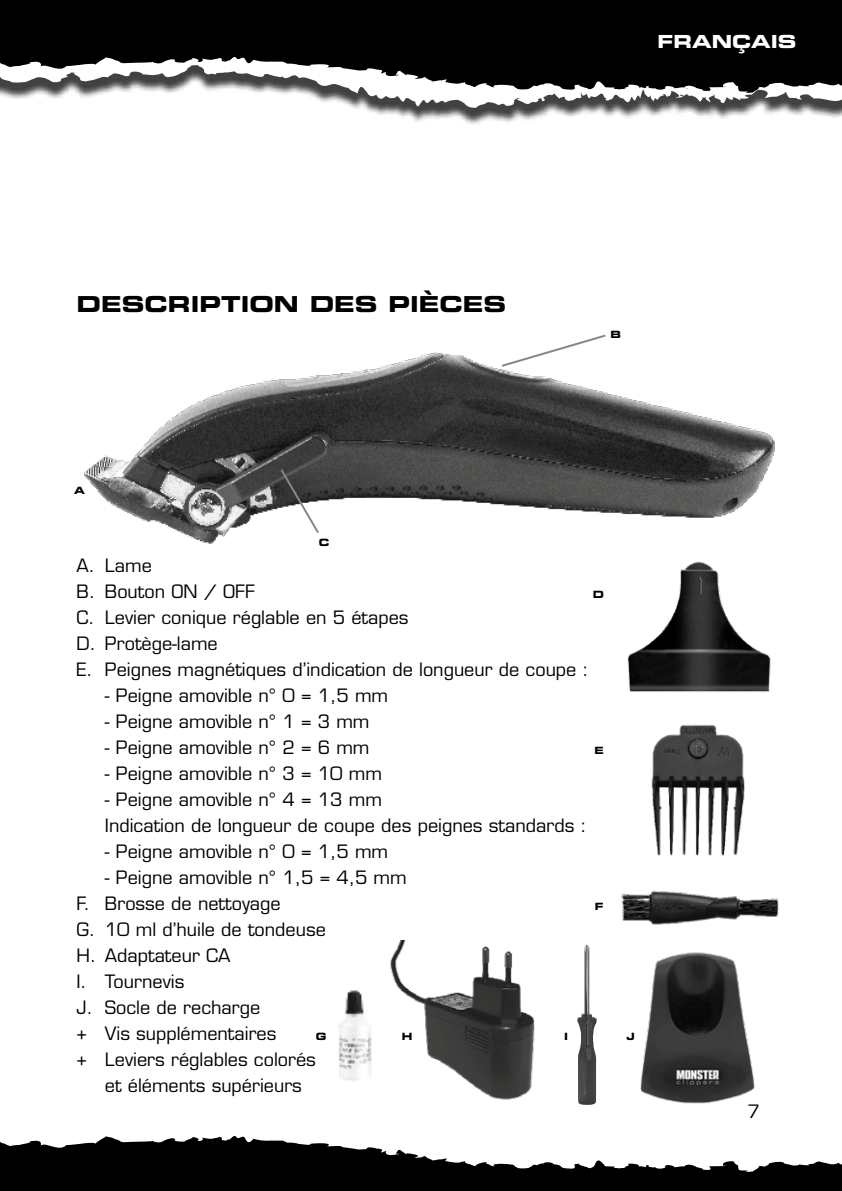
<style>
.page{position:relative;width:842px;height:1191px;background:#fff}
.page>*{position:absolute;margin:0;border:0;box-sizing:border-box;transform-origin:0 0}
.t1{font:22px "Eurostile LT Std Bold Ex 2";color:#000}
.t2{font:18px/26px "Eurostile LT Std";color:#000}
.t3{font:18px "Eurostile LT Std Bold Ex 2";color:#fff}
.t4{font:10px "Eurostile LT Std Bold Ex 2";color:#000}
</style>
<div class="page">
<div style="left:0;top:0;width:842px;height:125px;background:#000;opacity:.75"></div>
<svg style="left:0;top:93px;width:842px;height:22px"></svg>
<svg style="left:0;top:0;width:842px;height:93px;background:#262626"></svg>
<svg style="left:0;top:1136px;width:842px;height:55px;fill:#000"></svg>
<img style="left:338px;top:990px;width:34px;height:91px">
<img style="left:84px;top:352px;width:691px;height:192px">
<img style="left:390px;top:940px;width:145px;height:160px">
<img style="left:627px;top:561px;width:144px;height:131px">
<img style="left:651px;top:724px;width:94px;height:132px">
<img style="left:621px;top:890px;width:158px;height:35px">
<svg style="left:279px;top:467px;width:42px;height:68px"></svg>
<img style="left:577px;top:944px;width:20px;height:160px">
<img style="left:640px;top:952px;width:115px;height:152px">
<svg style="left:500px;top:334px;width:108px;height:34px"></svg>
<p class="t3" style="left:657px;top:28px;width:141px">FRANÇAIS</p>
<p class="t1" style="left:77px;top:288px;width:431px">DESCRIPTION DES PIÈCES</p>
<p class="t4" style="left:74px;top:483px;width:12px">A</p>
<p class="t4" style="left:319px;top:535px;width:12px">C</p>
<p class="t4" style="left:610px;top:327px;width:12px">B</p>
<p class="t2" style="left:77px;top:552px;width:514px">A. Lame<br>B. Bouton ON / OFF<br>C. Levier conique réglable en 5 étapes<br>D. Protège-lame<br>E. Peignes magnétiques d’indication de longueur de coupe :</p>
<p class="t2" style="left:105px;top:682px;width:285px">- Peigne amovible n° 0 = 1,5 mm</p>
<p class="t2" style="left:105px;top:708px;width:266px">- Peigne amovible n° 1 = 3 mm</p>
<p class="t2" style="left:105px;top:734px;width:266px">- Peigne amovible n° 2 = 6 mm</p>
<p class="t2" style="left:105px;top:760px;width:278px">- Peigne amovible n° 3 = 10 mm</p>
<p class="t2" style="left:105px;top:786px;width:483px">- Peigne amovible n° 4 = 13 mm<br>Indication de longueur de coupe des peignes standards :</p>
<p class="t2" style="left:105px;top:838px;width:285px">- Peigne amovible n° 0 = 1,5 mm</p>
<p class="t2" style="left:105px;top:864px;width:303px">- Peigne amovible n° 1,5 = 4,5 mm</p>
<p class="t2" style="left:77px;top:890px;width:206px">F. Brosse de nettoyage</p>
<p class="t2" style="left:77px;top:916px;width:251px">G. 10 ml d’huile de tondeuse</p>
<p class="t2" style="left:77px;top:942px;width:155px">H. Adaptateur CA</p>
<p class="t2" style="left:77px;top:968px;width:109px">I. Tournevis</p>
<p class="t2" style="left:77px;top:994px;width:185px">J. Socle de recharge</p>
<p class="t2" style="left:77px;top:1020px;width:201px">+ Vis supplémentaires</p>
<p class="t2" style="left:77px;top:1046px;width:241px">+ Leviers réglables colorés</p>
<p class="t2" style="left:105px;top:1072px;width:199px">et éléments supérieurs</p>
<p class="t4" style="left:593px;top:587px;width:13px">D</p>
<p class="t4" style="left:594px;top:743px;width:11px">E</p>
<p class="t4" style="left:595px;top:899px;width:10px">F</p>
<p class="t4" style="left:316px;top:1029px;width:12px">G</p>
<p class="t4" style="left:402px;top:1029px;width:12px">H</p>
<p class="t4" style="left:626px;top:1029px;width:10px">J</p>
<p class="t4" style="left:564px;top:1029px;width:5px">I</p>
<p class="t2" style="left:747px;top:1098px;width:14px">7</p>
</div>
